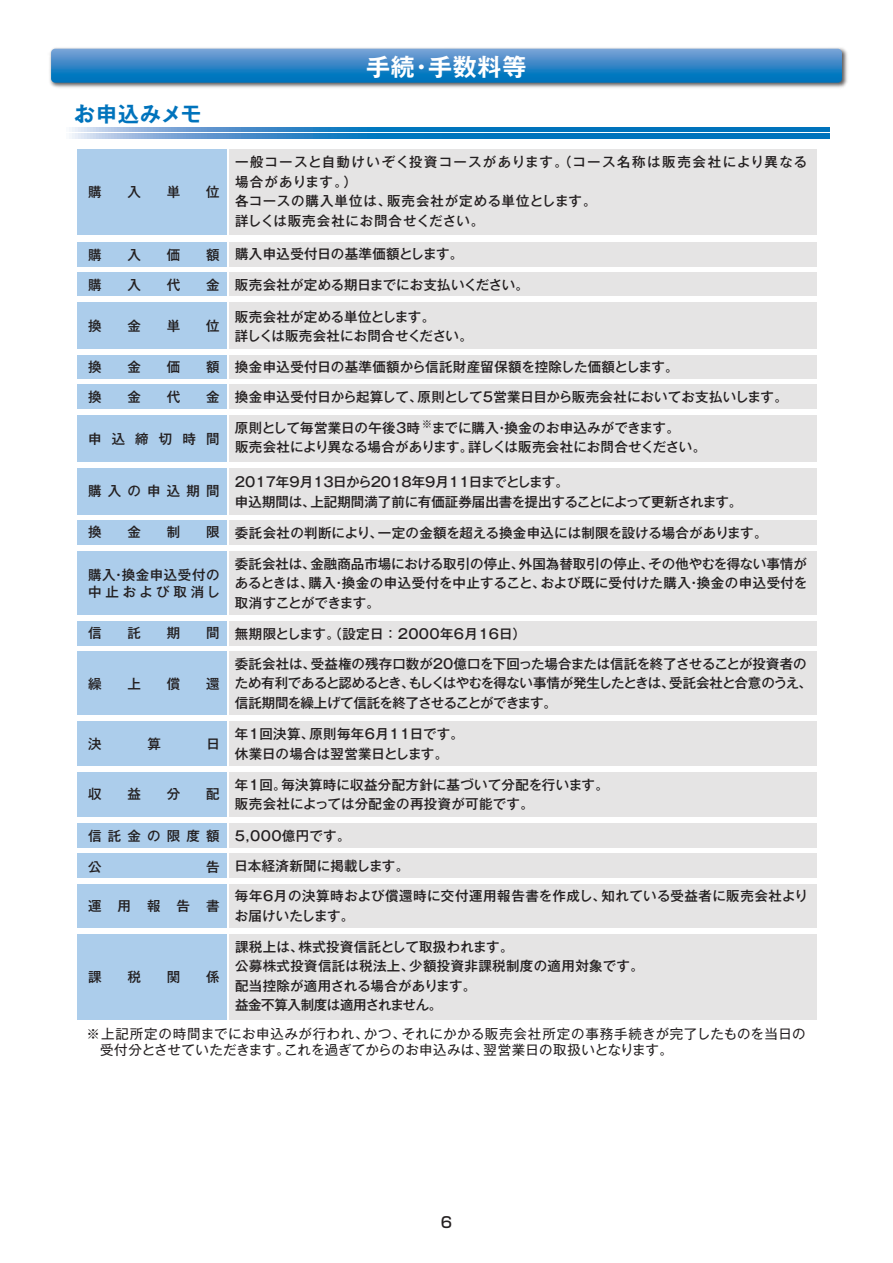
<style>
.page{position:relative;width:893px;height:1263px;background:#fff}
.page>*{position:absolute;margin:0;border:0;box-sizing:border-box;transform-origin:0 0}
.t1{font:700 24px "Gothic MB101 Pro De";letter-spacing:.03em;color:#fff}
.t2{font:700 21px "Gothic MB101 Pro De";letter-spacing:.04em;color:#0073bc}
.t3{font:500 15px "Shin Go Pro";color:#231f20}
.t4{font:500 13.5px/19.5px "Gothic MB101 Pro";letter-spacing:.01em;color:#231f20}
.t5{font:500 13.5px/19.5px "Gothic MB101 Pro";letter-spacing:-.025em;color:#231f20}
.t6{font:13.5px/16.5px "Gothic MB101 Pro";letter-spacing:.03em;color:#231f20}
.t7{font:500 13.5px/19.5px "Gothic MB101 Pro";letter-spacing:.07em;color:#231f20}
.t8{font:500 13.5px/19.5px "Gothic MB101 Pro";letter-spacing:.045em;color:#231f20}
.t9{font:500 13.5px/16.5px "Gothic MB101 Pro";letter-spacing:.105em;color:#231f20}
.t10{font:500 13.5px "Gothic MB101 Pro";letter-spacing:.24em;color:#231f20}
.t11{font:500 13.5px "Gothic MB101 Pro";letter-spacing:.455em;color:#231f20}
</style>
<div class="page">
<div style="left:229px;top:272px;width:587px;height:24px;background:#e5e4e4"></div>
<div style="left:77px;top:272px;width:150px;height:24px;background:#accdeb"></div>
<div style="left:229px;top:302px;width:587px;height:47px;background:#e5e4e4"></div>
<div style="left:77px;top:302px;width:150px;height:47px;background:#accdeb"></div>
<div style="left:229px;top:934px;width:587px;height:86px;background:#e5e4e4"></div>
<div style="left:77px;top:934px;width:150px;height:86px;background:#accdeb"></div>
<div style="left:229px;top:884px;width:587px;height:44px;background:#e5e4e4"></div>
<div style="left:77px;top:884px;width:150px;height:44px;background:#accdeb"></div>
<div style="left:229px;top:853px;width:587px;height:25px;background:#e5e4e4"></div>
<div style="left:77px;top:853px;width:150px;height:25px;background:#accdeb"></div>
<div style="left:229px;top:823px;width:587px;height:24px;background:#e5e4e4"></div>
<div style="left:77px;top:823px;width:150px;height:24px;background:#accdeb"></div>
<div style="left:229px;top:772px;width:587px;height:45px;background:#e5e4e4"></div>
<div style="left:77px;top:772px;width:150px;height:45px;background:#accdeb"></div>
<div style="left:229px;top:721px;width:587px;height:45px;background:#e5e4e4"></div>
<div style="left:77px;top:721px;width:150px;height:45px;background:#accdeb"></div>
<div style="left:229px;top:621px;width:587px;height:24px;background:#e5e4e4"></div>
<div style="left:77px;top:621px;width:150px;height:24px;background:#accdeb"></div>
<div style="left:229px;top:520px;width:587px;height:25px;background:#e5e4e4"></div>
<div style="left:77px;top:520px;width:150px;height:25px;background:#accdeb"></div>
<div style="left:229px;top:551px;width:587px;height:64px;background:#e5e4e4"></div>
<div style="left:77px;top:551px;width:150px;height:64px;background:#accdeb"></div>
<div style="left:229px;top:468px;width:587px;height:46px;background:#e5e4e4"></div>
<div style="left:77px;top:468px;width:150px;height:46px;background:#accdeb"></div>
<div style="left:229px;top:415px;width:587px;height:47px;background:#e5e4e4"></div>
<div style="left:77px;top:415px;width:150px;height:47px;background:#accdeb"></div>
<div style="left:229px;top:385px;width:587px;height:24px;background:#e5e4e4"></div>
<div style="left:77px;top:385px;width:150px;height:24px;background:#accdeb"></div>
<div style="left:229px;top:355px;width:587px;height:24px;background:#e5e4e4"></div>
<div style="left:77px;top:355px;width:150px;height:24px;background:#accdeb"></div>
<div style="left:229px;top:242px;width:587px;height:24px;background:#e5e4e4"></div>
<div style="left:77px;top:242px;width:150px;height:24px;background:#accdeb"></div>
<div style="left:229px;top:149px;width:587px;height:86px;background:#e5e4e4"></div>
<div style="left:77px;top:149px;width:150px;height:86px;background:#accdeb"></div>
<div style="left:229px;top:651px;width:587px;height:64px;background:#e5e4e4"></div>
<div style="left:77px;top:651px;width:150px;height:64px;background:#accdeb"></div>
<img style="left:49px;top:47px;width:799px;height:41px">
<svg style="left:51px;top:49px;width:791px;height:34px;background:#3386c6"></svg>
<svg style="left:69px;top:128px;width:760px;height:4px;background:#2784c5"></svg>
<svg style="left:69px;top:134px;width:760px;height:4px;background:#2784c5"></svg>
<h2 class="t2" style="left:74px;top:97px;width:129px">お申込みメモ</h2>
<p class="t4" style="left:88px;top:181px;width:15px">購</p>
<p class="t4" style="left:127px;top:181px;width:15px">入</p>
<p class="t4" style="left:167px;top:181px;width:15px">単</p>
<p class="t4" style="left:206px;top:181px;width:15px">位</p>
<h1 class="t1" style="left:366px;top:47px;width:162px">手続・手数料等</h1>
<p class="t7" style="left:235px;top:151px;width:574px">一般コースと自動けいぞく投資コースがあります。（コース名称は販売会社により異なる場合があります。）<br>各コースの購入単位は、販売会社が定める単位とします。<br>詳しくは販売会社にお問合せください。</p>
<p class="t4" style="left:88px;top:243px;width:15px">購</p>
<p class="t4" style="left:127px;top:243px;width:15px">入</p>
<p class="t4" style="left:167px;top:243px;width:15px">価</p>
<p class="t4" style="left:206px;top:243px;width:259px">額 購入申込受付日の基準価額とします。</p>
<p class="t4" style="left:88px;top:273px;width:15px">購</p>
<p class="t4" style="left:127px;top:273px;width:15px">入</p>
<p class="t4" style="left:167px;top:273px;width:15px">代</p>
<p class="t4" style="left:206px;top:273px;width:324px">金 販売会社が定める期日までにお支払いください。</p>
<p class="t4" style="left:235px;top:305px;width:239px">販売会社が定める単位とします。<br>詳しくは販売会社にお問合せください。</p>
<p class="t4" style="left:88px;top:314px;width:15px">換</p>
<p class="t4" style="left:127px;top:314px;width:15px">金</p>
<p class="t4" style="left:167px;top:314px;width:15px">単</p>
<p class="t4" style="left:206px;top:314px;width:15px">位</p>
<p class="t4" style="left:88px;top:356px;width:15px">換</p>
<p class="t4" style="left:127px;top:356px;width:15px">金</p>
<p class="t4" style="left:167px;top:356px;width:15px">価</p>
<p class="t4" style="left:206px;top:355px;width:474px">額 換金申込受付日の基準価額から信託財産留保額を控除した価額とします。</p>
<p class="t4" style="left:88px;top:385px;width:15px">換</p>
<p class="t4" style="left:127px;top:385px;width:15px">金</p>
<p class="t4" style="left:167px;top:385px;width:15px">代</p>
<p class="t4" style="left:206px;top:386px;width:583px">金 換金申込受付日から起算して、原則として5営業日目から販売会社においてお支払いします。</p>
<p class="t4" style="left:88px;top:427px;width:133px">申込締切時間</p>
<p class="t11" style="left:88px;top:480px;width:133px">購入の申込期間</p>
<p class="t4" style="left:235px;top:416px;width:473px">原則として毎営業日の午後3時<sup>※</sup>までに購入・換金のお申込みができます。<br>販売会社により異なる場合があります。詳しくは販売会社にお問合せください。</p>
<p class="t4" style="left:235px;top:471px;width:509px">2017年9月13日から2018年9月11日までとします。<br>申込期間は、上記期間満了前に有価証券届出書を提出することによって更新されます。</p>
<p class="t4" style="left:88px;top:521px;width:15px">換</p>
<p class="t4" style="left:127px;top:521px;width:15px">金</p>
<p class="t4" style="left:167px;top:521px;width:15px">制</p>
<p class="t4" style="left:206px;top:521px;width:563px">限 委託会社の判断により、一定の金額を超える換金申込には制限を設ける場合があります。</p>
<p class="t4" style="left:235px;top:552px;width:574px;text-align:justify">委託会社は、金融商品市場における取引の停止、外国為替取引の停止、その他やむを得ない事情があるときは、購入・換金の申込受付を中止すること、および既に受付けた購入・換金の申込受付を取消すことができます。</p>
<p class="t9" style="left:88px;top:565px;width:133px">購入・換金申込受付の中止および取消し</p>
<p class="t4" style="left:88px;top:622px;width:15px">信</p>
<p class="t4" style="left:127px;top:622px;width:15px">託</p>
<p class="t4" style="left:167px;top:622px;width:15px">期</p>
<p class="t4" style="left:206px;top:622px;width:321px">間 無期限とします。（設定日：2000年6月16日）</p>
<p class="t4" style="left:88px;top:672px;width:15px">繰</p>
<p class="t4" style="left:127px;top:672px;width:15px">上</p>
<p class="t4" style="left:167px;top:672px;width:15px">償</p>
<p class="t4" style="left:206px;top:672px;width:15px">還</p>
<p class="t4" style="left:88px;top:732px;width:15px">決</p>
<p class="t4" style="left:148px;top:732px;width:15px">算</p>
<p class="t4" style="left:207px;top:732px;width:15px">日</p>
<p class="t4" style="left:88px;top:782px;width:15px">収</p>
<p class="t4" style="left:127px;top:782px;width:15px">益</p>
<p class="t4" style="left:167px;top:782px;width:15px">分</p>
<p class="t4" style="left:206px;top:782px;width:15px">配</p>
<p class="t5" style="left:235px;top:652px;width:579px">委託会社は、受益権の残存口数が20億口を下回った場合または信託を終了させることが投資者のため有利であると認めるとき、もしくはやむを得ない事情が発生したときは、受託会社と合意のうえ、信託期間を繰上げて信託を終了させることができます。</p>
<p class="t4" style="left:235px;top:722px;width:231px">年1回決算、原則毎年6月11日です。休業日の場合は翌営業日とします。</p>
<p class="t4" style="left:235px;top:773px;width:375px">年1回。毎決算時に収益分配方針に基づいて分配を行います。販売会社によっては分配金の再投資が可能です。</p>
<p class="t10" style="left:88px;top:825px;width:264px">信託金の限度額 5,000億円です。</p>
<p class="t4" style="left:88px;top:855px;width:15px">公</p>
<p class="t4" style="left:206px;top:855px;width:205px">告 日本経済新聞に掲載します。</p>
<p class="t4" style="left:88px;top:894px;width:133px">運用報告書</p>
<p class="t4" style="left:88px;top:965px;width:15px">課</p>
<p class="t4" style="left:127px;top:965px;width:15px">税</p>
<p class="t4" style="left:167px;top:965px;width:15px">関</p>
<p class="t4" style="left:206px;top:965px;width:15px">係</p>
<p class="t8" style="left:235px;top:885px;width:574px">毎年6月の決算時および償還時に交付運用報告書を作成し、知れている受益者に販売会社よりお届けいたします。</p>
<p class="t4" style="left:235px;top:935px;width:410px">課税上は、株式投資信託として取扱われます。<br>公募株式投資信託は税法上、少額投資非課税制度の適用対象です。配当控除が適用される場合があります。<br>益金不算入制度は適用されません。</p>
<p class="t6" style="left:100px;top:1023px;width:707px;text-indent:-14px">※上記所定の時間までにお申込みが行われ、かつ、それにかかる販売会社所定の事務手続きが完了したものを当日の受付分とさせていただきます。これを過ぎてからのお申込みは、翌営業日の取扱いとなります。</p>
<p class="t3" style="left:441px;top:1209px;width:13px">6</p>
</div>
